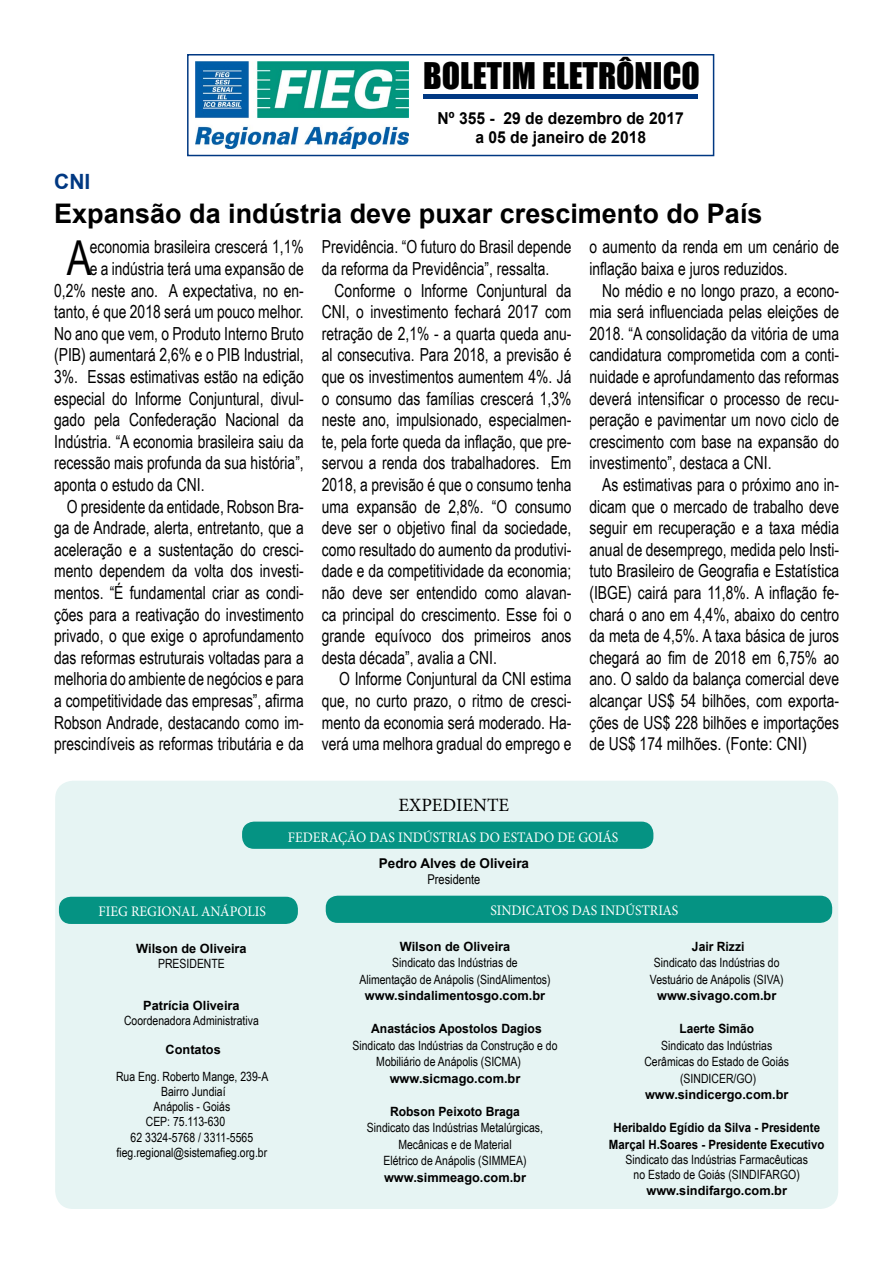
<style>
.page{position:relative;width:893px;height:1263px;background:#fff}
.page>*{position:absolute;margin:0;border:0;box-sizing:border-box;transform-origin:0 0}
.t1{font:48.15px "Arial Narrow";color:#000;scale:.94 1}
.t2{font:33.75px "Impact";color:#000}
.t3{font:700 27px "Arial";color:#000}
.t4{font:700 21px "Arial";color:#003882}
.t5{font:18.75px "Minion Pro";color:#000}
.t6{font:18px/21.6px "Arial Narrow";color:#000;text-align:justify;scale:.94 1}
.t7{font:700 16.5px/19.8px "Arial";color:#000;text-align:center;scale:.95 1}
.t8{font:14.55px "Minion Pro";color:#fff;scale:.94 1}
.t9{font:700 13.5px "Arial";color:#000}
.t10{font:13.5px "Arial Narrow";color:#000}
.t11{font:12.75px/16.5px "Arial Narrow";color:#000;text-align:center}
.t12{font:700 12.75px "Arial";color:#000}
.t13{font:700 12.75px/16.5px "Arial";color:#000;text-align:center;scale:.9 1}
.t14{font:700 12.75px "Arial";color:#000;scale:.95 1}
.t15{font:700 12.75px "Arial";color:#000;scale:.93 1}
</style>
<div class="page">
<div style="left:55px;top:781px;width:783px;height:428px;background:#e6f4f3;border-radius:18px"></div>
<div style="left:242px;top:822px;width:411px;height:27px;background:#059383;border-radius:12px"></div>
<div style="left:59px;top:897px;width:239px;height:27px;background:#059383;border-radius:12px"></div>
<div style="left:326px;top:896px;width:506px;height:27px;background:#059383;border-radius:12px"></div>
<div style="left:187px;top:54px;width:527px;height:102px;border:2px solid #003882"></div>
<img style="left:195px;top:62px;width:213px;height:86px">
<div style="left:423px;top:94px;width:275px;height:5px;background:#003882"></div>
<h2 class="t2" style="left:423px;top:49px;width:278px">BOLETIM ELETRÔNICO</h2>
<p class="t7" style="left:438px;top:108px;width:261px">Nº 355 - 29 de dezembro de 2017 a 05 de janeiro de 2018</p>
<p class="t4" style="left:54px;top:166px;width:38px">CNI</p>
<h3 class="t3" style="left:54px;top:194px;width:710px">Expansão da indústria deve puxar crescimento do País</h3>
<h1 class="t1" style="left:67px;top:223px;width:28px">A</h1>
<p class="t6" style="left:90px;top:236px;width:229px">economia brasileira crescerá 1,1%</p>
<p class="t6" style="left:90px;top:257px;width:229px">e a indústria terá uma expansão de</p>
<p class="t6" style="left:54px;top:279px;width:267px">0,2% neste ano. A expectativa, no en-</p>
<p class="t6" style="left:54px;top:300px;width:267px">tanto, é que 2018 será um pouco melhor.</p>
<p class="t6" style="left:54px;top:322px;width:267px">No ano que vem, o Produto Interno Bruto</p>
<p class="t6" style="left:54px;top:344px;width:267px">(PIB) aumentará 2,6% e o PIB Industrial,</p>
<p class="t6" style="left:54px;top:365px;width:267px">3%. Essas estimativas estão na edição</p>
<p class="t6" style="left:54px;top:387px;width:267px">especial do Informe Conjuntural, divul-</p>
<p class="t6" style="left:54px;top:408px;width:267px">gado pela Confederação Nacional da</p>
<p class="t6" style="left:54px;top:430px;width:267px">Indústria. “A economia brasileira saiu da</p>
<p class="t6" style="left:54px;top:452px;width:267px">recessão mais profunda da sua história”,</p>
<p class="t6" style="left:54px;top:473px;width:162px">aponta o estudo da CNI.</p>
<p class="t6" style="left:67px;top:495px;width:254px">O presidente da entidade, Robson Bra-</p>
<p class="t6" style="left:54px;top:516px;width:267px">ga de Andrade, alerta, entretanto, que a</p>
<p class="t6" style="left:54px;top:538px;width:267px">aceleração e a sustentação do cresci-</p>
<p class="t6" style="left:54px;top:560px;width:267px">mento dependem da volta dos investi-</p>
<p class="t6" style="left:54px;top:581px;width:267px">mentos. “É fundamental criar as condi-</p>
<p class="t6" style="left:54px;top:603px;width:267px">ções para a reativação do investimento</p>
<p class="t6" style="left:54px;top:624px;width:267px">privado, o que exige o aprofundamento</p>
<p class="t6" style="left:54px;top:646px;width:267px">das reformas estruturais voltadas para a</p>
<p class="t6" style="left:54px;top:668px;width:267px">melhoria do ambiente de negócios e para</p>
<p class="t6" style="left:54px;top:689px;width:267px">a competitividade das empresas”, afirma</p>
<p class="t6" style="left:54px;top:711px;width:267px">Robson Andrade, destacando como im-</p>
<p class="t6" style="left:54px;top:732px;width:267px">prescindíveis as reformas tributária e da</p>
<p class="t6" style="left:322px;top:236px;width:267px">Previdência. “O futuro do Brasil depende da reforma da Previdência”, ressalta.</p>
<p class="t6" style="left:322px;top:279px;width:267px;text-indent:13px">Conforme o Informe Conjuntural da CNI, o investimento fechará 2017 com retração de 2,1% - a quarta queda anu&shy;al consecutiva. Para 2018, a previsão é que os investimentos aumentem 4%. Já o consumo das famílias crescerá 1,3% neste ano, impulsionado, especialmen&shy;te, pela forte queda da inflação, que pre&shy;servou a renda dos trabalhadores. Em 2018, a previsão é que o consumo tenha uma expansão de 2,8%. “O consumo deve ser o objetivo final da sociedade, como resultado do aumento da produtivi&shy;dade e da competitividade da economia; não deve ser entendido como alavan&shy;ca principal do crescimento. Esse foi o grande equívoco dos primeiros anos desta década”, avalia a CNI.</p>
<p class="t6" style="left:322px;top:668px;width:267px;text-indent:17px">O Informe Conjuntural da CNI estima que, no curto prazo, o ritmo de cresci&shy;mento da economia será moderado. Ha&shy;verá uma melhora gradual do emprego e</p>
<p class="t6" style="left:589px;top:236px;width:267px">o aumento da renda em um cenário de inflação baixa e juros reduzidos.</p>
<p class="t6" style="left:589px;top:279px;width:267px;text-indent:13px">No médio e no longo prazo, a econo&shy;mia será influenciada pelas eleições de 2018. “A consolidação da vitória de uma candidatura comprometida com a conti&shy;nuidade e aprofundamento das reformas deverá intensificar o processo de recu&shy;peração e pavimentar um novo ciclo de crescimento com base na expansão do investimento”, destaca a CNI.</p>
<p class="t6" style="left:589px;top:473px;width:267px;text-indent:13px">As estimativas para o próximo ano in&shy;dicam que o mercado de trabalho deve seguir em recuperação e a taxa média anual de desemprego, medida pelo Insti&shy;tuto Brasileiro de Geografia e Estatística (IBGE) cairá para 11,8%. A inflação fe&shy;chará o ano em 4,4%, abaixo do centro da meta de 4,5%. A taxa básica de juros chegará ao fim de 2018 em 6,75% ao ano. O saldo da balança comercial deve alcançar US$ 54 bilhões, com exporta&shy;ções de US$ 228 bilhões e importações de US$ 174 milhões. (Fonte: CNI)</p>
<p class="t5" style="left:398px;top:792px;width:112px">EXPEDIENTE</p>
<p class="t8" style="left:288px;top:827px;width:353px">FEDERAÇÃO DAS INDÚSTRIAS DO ESTADO DE GOIÁS</p>
<p class="t9" style="left:379px;top:854px;width:152px">Pedro Alves de Oliveira</p>
<p class="t10" style="left:427px;top:870px;width:54px">Presidente</p>
<p class="t8" style="left:98px;top:902px;width:180px">FIEG REGIONAL ANÁPOLIS</p>
<p class="t8" style="left:490px;top:900px;width:202px">SINDICATOS DAS INDÚSTRIAS</p>
<p class="t12" style="left:136px;top:939px;width:112px">Wilson de Oliveira</p>
<p class="t11" style="left:158px;top:955px;width:68px">PRESIDENTE</p>
<p class="t12" style="left:143px;top:996px;width:98px">Patrícia Oliveira</p>
<p class="t11" style="left:124px;top:1012px;width:136px">Coordenadora Administrativa</p>
<p class="t12" style="left:166px;top:1040px;width:57px">Contatos</p>
<p class="t11" style="left:116px;top:1067px;width:154px">Rua Eng. Roberto Mange, 239-A</p>
<p class="t11" style="left:161px;top:1083px;width:66px">Bairro Jundiaí</p>
<p class="t11" style="left:154px;top:1098px;width:78px">Anápolis - Goiás</p>
<p class="t11" style="left:146px;top:1113px;width:81px">CEP: 75.113-630</p>
<p class="t11" style="left:131px;top:1128px;width:124px">62 3324-5768 / 3311-5565</p>
<p class="t11" style="left:117px;top:1144px;width:152px">fieg.regional@sistemafieg.org.br</p>
<p class="t12" style="left:400px;top:937px;width:112px">Wilson de Oliveira</p>
<p class="t11" style="left:359px;top:954px;width:193px">Sindicato das Indústrias de<br>Alimentação de Anápolis (SindAlimentos)</p>
<p class="t12" style="left:365px;top:987px;width:182px">www.sindalimentosgo.com.br</p>
<p class="t14" style="left:371px;top:1020px;width:181px">Anastácios Apostolos Dagios</p>
<p class="t11" style="left:376px;top:1036px;width:183px;text-align:left;text-indent:-24px">Sindicato das Indústrias da Construção e do<br>Mobiliário de Anápolis (SICMA)</p>
<p class="t12" style="left:390px;top:1069px;width:132px">www.sicmago.com.br</p>
<p class="t14" style="left:390px;top:1102px;width:138px">Robson Peixoto Braga</p>
<p class="t11" style="left:367px;top:1119px;width:178px">Sindicato das Indústrias Metalúrgicas,<br>Mecânicas e de Material<br>Elétrico de Anápolis (SIMMEA)</p>
<p class="t12" style="left:384px;top:1168px;width:143px">www.simmeago.com.br</p>
<p class="t14" style="left:692px;top:937px;width:57px">Jair Rizzi</p>
<p class="t11" style="left:650px;top:954px;width:135px">Sindicato das Indústrias do<br>Vestuário de Anápolis (SIVA)</p>
<p class="t12" style="left:657px;top:987px;width:121px">www.sivago.com.br</p>
<p class="t15" style="left:679px;top:1020px;width:82px">Laerte Simão</p>
<p class="t11" style="left:644px;top:1036px;width:146px">Sindicato das Indústrias<br>Cerâmicas do Estado de Goiás (SINDICER/GO)</p>
<p class="t12" style="left:645px;top:1086px;width:145px">www.sindicergo.com.br</p>
<p class="t13" style="left:609px;top:1119px;width:241px">Heribaldo Egídio da Silva - Presidente<br>Marçal H.Soares - Presidente Executivo</p>
<p class="t11" style="left:625px;top:1151px;width:184px;line-height:15.3px">Sindicato das Indústrias Farmacêuticas no Estado de Goiás (SINDIFARGO)</p>
<p class="t12" style="left:646px;top:1181px;width:142px">www.sindifargo.com.br</p>
</div>
